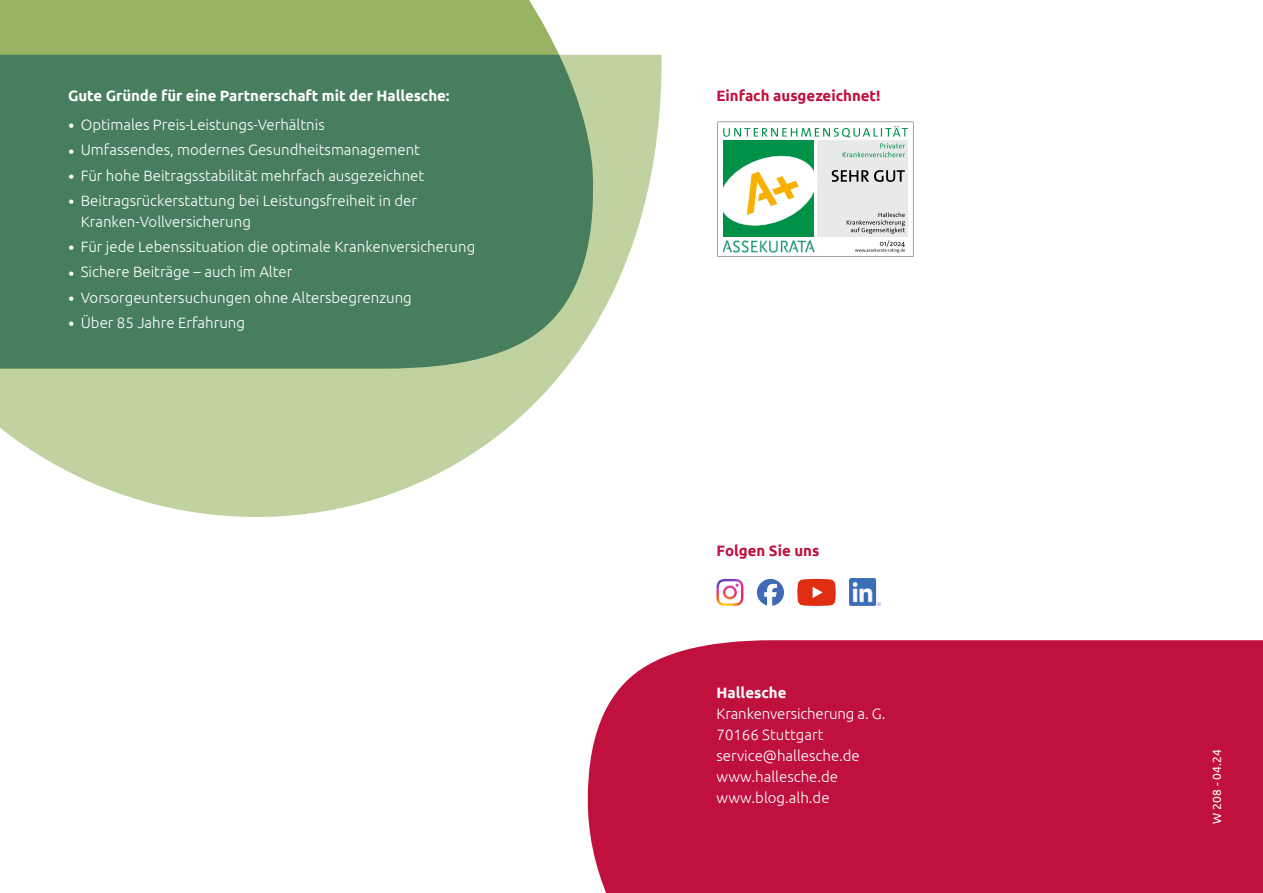
<style>
.page{position:relative;width:1263px;height:893px;background:#fff}
.page>*{position:absolute;margin:0;border:0;box-sizing:border-box;transform-origin:0 0}
.t1{font:300 15px/21px "Ubuntu";color:#fff}
.t2{font:700 15px "Ubuntu";letter-spacing:-.005em;color:#fff}
.t3{font:700 15px "Ubuntu";color:#c0103e}
.t4{font:12px "Ubuntu";letter-spacing:.01em;color:#fff}
.s1{font-size:18px}
</style>
<div class="page">
<img style="left:849px;top:579px;width:32px;height:27px">
<svg style="left:757px;top:579px;width:27px;height:27px"></svg>
<img style="left:716px;top:579px;width:27px;height:27px">
<svg style="left:797px;top:579px;width:39px;height:27px"></svg>
<div style="left:588px;top:640px;width:675px;height:253px;background:#c0103e"></div>
<svg style="left:717px;top:122px;width:196px;height:135px"></svg>
<svg style="left:0;top:0;width:595px;height:55px;background:#a0ba70"></svg>
<svg style="left:0;top:55px;width:662px;height:462px;fill:#c1d2a1"></svg>
<div style="left:0;top:55px;width:594px;height:313px;background:#477e5e"></div>
<p class="t2" style="left:68px;top:86px;width:383px">Gute Gründe für eine Partnerschaft mit der Hallesche:</p>
<p class="t3" style="left:716px;top:86px;width:166px">Einfach ausgezeichnet!</p>
<p class="t1" style="left:68px;top:114px;width:258px"><span class="s1">•</span> Optimales Preis-Leistungs-Verhältnis</p>
<p class="t1" style="left:68px;top:139px;width:354px"><span class="s1">•</span> Umfassendes, modernes Gesundheitsmanagement</p>
<p class="t1" style="left:68px;top:164px;width:358px"><span class="s1">•</span> Für hohe Beitragsstabilität mehrfach ausgezeichnet</p>
<p class="t1" style="left:81px;top:190px;width:338px;text-indent:-13px"><span class="s1">•</span> Beitragsrückerstattung bei Leistungsfreiheit in der<br>Kranken-Vollversicherung</p>
<p class="t1" style="left:68px;top:236px;width:409px"><span class="s1">•</span> Für jede Lebenssituation die optimale Krankenversicherung</p>
<p class="t1" style="left:68px;top:261px;width:226px"><span class="s1">•</span> Sichere Beiträge – auch im Alter</p>
<p class="t1" style="left:68px;top:286px;width:345px"><span class="s1">•</span> Vorsorgeuntersuchungen ohne Altersbegrenzung</p>
<p class="t1" style="left:68px;top:312px;width:179px"><span class="s1">•</span> Über 85 Jahre Erfahrung</p>
<p class="t3" style="left:716px;top:542px;width:104px">Folgen Sie uns</p>
<p class="t2" style="left:716px;top:683px;width:71px">Hallesche</p>
<p class="t1" style="left:716px;top:702px;width:171px">Krankenversicherung a. G.<br>70166 Stuttgart service@hallesche.de www.hallesche.de www.blog.alh.de</p>
<p class="t4" style="left:1210px;top:824px;width:76px;rotate:-90deg">W 208 - 04.24</p>
</div>
